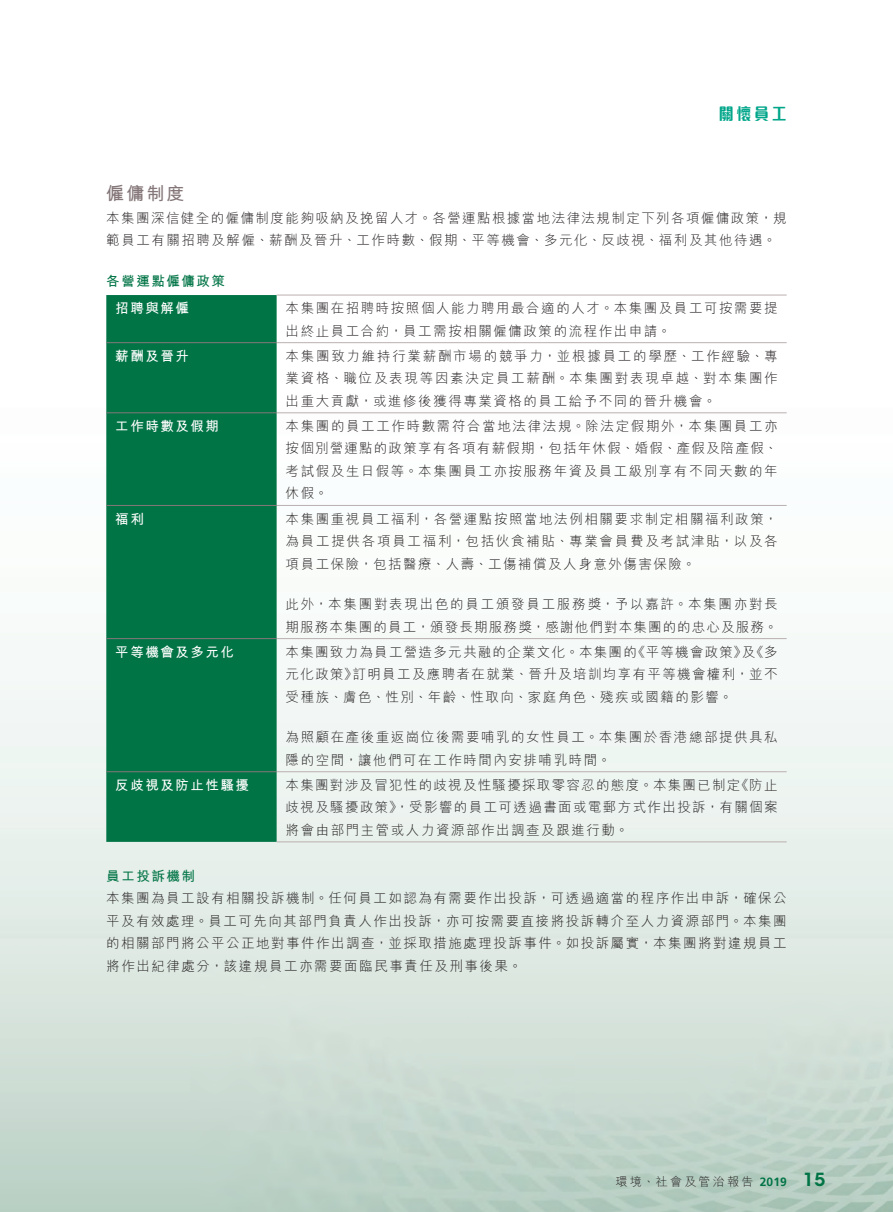
<style>
.page{position:relative;width:893px;height:1212px;background:#fff}
.page>*{position:absolute;margin:0;border:0;box-sizing:border-box;transform-origin:0 0}
._03_H1{font:700 18px "M Hei HK";color:#857779}
.t1{font:800 16.5px "M Elle HK";color:#00a68a;scale:.9 1}
._11_P0{font:300 13.5px/22.5px "M Hei HK";letter-spacing:.115em;color:#231f20;text-align:justify}
._01_Body_Text{font:300 13.5px/22.5px "M Hei HK";letter-spacing:.11em;color:#231f20}
._11_P0-2{font:300 13.5px/22.5px "M Hei HK";letter-spacing:.085em;color:#231f20}
._11_P0-3{font:700 13.5px "M Hei HK";letter-spacing:.115em;color:#fff}
._04___H2{font:700 13.5px "M Hei HK";letter-spacing:.115em;color:#017446}
.t2{font:300 12px "M Hei HK";letter-spacing:.19em;color:#231f20}
.s1{font-family:"Frutiger LT Std";font-weight:700;color:#017446}
.s2{font-family:"ITC Avant Garde Std";font-weight:600;font-size:18px;color:#017446}
</style>
<div class="page">
<div style="left:106px;top:295px;width:171px;height:547px;background:#017446"></div>
<hr style="left:277px;top:295px;width:510px;height:1px;background:#bab0b0">
<hr style="left:277px;top:342px;width:510px;height:1px;background:#bab0b0">
<hr style="left:277px;top:412px;width:510px;height:1px;background:#bab0b0">
<hr style="left:277px;top:505px;width:510px;height:1px;background:#bab0b0">
<hr style="left:277px;top:638px;width:510px;height:1px;background:#bab0b0">
<hr style="left:277px;top:771px;width:510px;height:1px;background:#bab0b0">
<hr style="left:277px;top:841px;width:510px;height:1px;background:#bab0b0">
<hr style="left:106px;top:342px;width:171px;height:1px;background:#857779">
<hr style="left:106px;top:412px;width:171px;height:1px;background:#857779">
<hr style="left:106px;top:505px;width:171px;height:1px;background:#857779">
<hr style="left:106px;top:638px;width:171px;height:1px;background:#857779">
<hr style="left:106px;top:771px;width:171px;height:1px;background:#857779">
<p class="t1" style="left:719px;top:106px;width:77px">關懷員工</p>
<p class="_03_H1" style="left:106px;top:180px;width:80px">僱傭制度</p>
<p class="_01_Body_Text" style="left:106px;top:206px;width:682px">本集團深信健全的僱傭制度能夠吸納及挽留人才。各營運點根據當地法律法規制定下列各項僱傭政策，規範員工有關招聘及解僱、薪酬及晉升、工作時數、假期、平等機會、多元化、反歧視、福利及其他待遇。</p>
<p class="_04___H2" style="left:106px;top:271px;width:120px">各營運點僱傭政策</p>
<p class="_11_P0-3" style="left:115px;top:298px;width:75px">招聘與解僱</p>
<p class="_11_P0" style="left:286px;top:297px;width:494px">本集團在招聘時按照個人能力聘用最合適的人才。本集團及員工可按需要提出終止員工合約，員工需按相關僱傭政策的流程作出申請。</p>
<p class="_11_P0-3" style="left:115px;top:346px;width:75px">薪酬及晉升</p>
<p class="_11_P0" style="left:286px;top:344px;width:494px">本集團致力維持行業薪酬市場的競爭力，並根據員工的學歷、工作經驗、專業資格、職位及表現等因素決定員工薪酬。本集團對表現卓越、對本集團作出重大貢獻，或進修後獲得專業資格的員工給予不同的晉升機會。</p>
<p class="_11_P0-3" style="left:115px;top:416px;width:105px">工作時數及假期</p>
<p class="_11_P0" style="left:286px;top:415px;width:494px">本集團的員工工作時數需符合當地法律法規。除法定假期外，本集團員工亦按個別營運點的政策享有各項有薪假期，包括年休假、婚假、產假及陪產假、考試假及生日假等。本集團員工亦按服務年資及員工級別享有不同天數的年休假。</p>
<p class="_11_P0-3" style="left:115px;top:509px;width:30px">福利</p>
<p class="_11_P0" style="left:286px;top:507px;width:494px">本集團重視員工福利，各營運點按照當地法例相關要求制定相關福利政策，為員工提供各項員工福利，包括伙食補貼、專業會員費及考試津貼，以及各項員工保險，包括醫療、人壽、工傷補償及人身意外傷害保險。</p>
<p class="_11_P0-2" style="left:286px;top:593px;width:494px">此外，本集團對表現出色的員工頒發員工服務獎，予以嘉許。本集團亦對長期服務本集團的員工，頒發長期服務獎，感謝他們對本集團的的忠心及服務。</p>
<p class="_11_P0-3" style="left:115px;top:642px;width:120px">平等機會及多元化</p>
<p class="_11_P0" style="left:286px;top:640px;width:494px">本集團致力為員工營造多元共融的企業文化。本集團的《平等機會政策》及《多元化政策》訂明員工及應聘者在就業、晉升及培訓均享有平等機會權利，並不受種族、膚色、性別、年齡、性取向、家庭角色、殘疾或國籍的影響。</p>
<p class="_11_P0" style="left:286px;top:726px;width:494px">為照顧在產後重返崗位後需要哺乳的女性員工。本集團於香港總部提供具私隱的空間，讓他們可在工作時間內安排哺乳時間。</p>
<p class="_11_P0-3" style="left:115px;top:775px;width:135px">反歧視及防止性騷擾</p>
<p class="_11_P0" style="left:286px;top:773px;width:494px">本集團對涉及冒犯性的歧視及性騷擾採取零容忍的態度。本集團已制定《防止歧視及騷擾政策》，受影響的員工可透過書面或電郵方式作出投訴，有關個案將會由部門主管或人力資源部作出調查及跟進行動。</p>
<p class="_04___H2" style="left:106px;top:866px;width:90px">員工投訴機制</p>
<p class="_01_Body_Text" style="left:106px;top:887px;width:682px;text-align:justify">本集團為員工設有相關投訴機制。任何員工如認為有需要作出投訴，可透過適當的程序作出申訴，確保公平及有效處理。員工可先向其部門負責人作出投訴，亦可按需要直接將投訴轉介至人力資源部門。本集團的相關部門將公平公正地對事件作出調查，並採取措施處理投訴事件。如投訴屬實，本集團將對違規員工將作出紀律處分，該違規員工亦需要面臨民事責任及刑事後果。</p>
<p class="t2" style="left:615px;top:1176px;width:211px">環境、社會及管治報告 <span class="s1">2019</span> <span class="s2">15</span></p>
</div>
